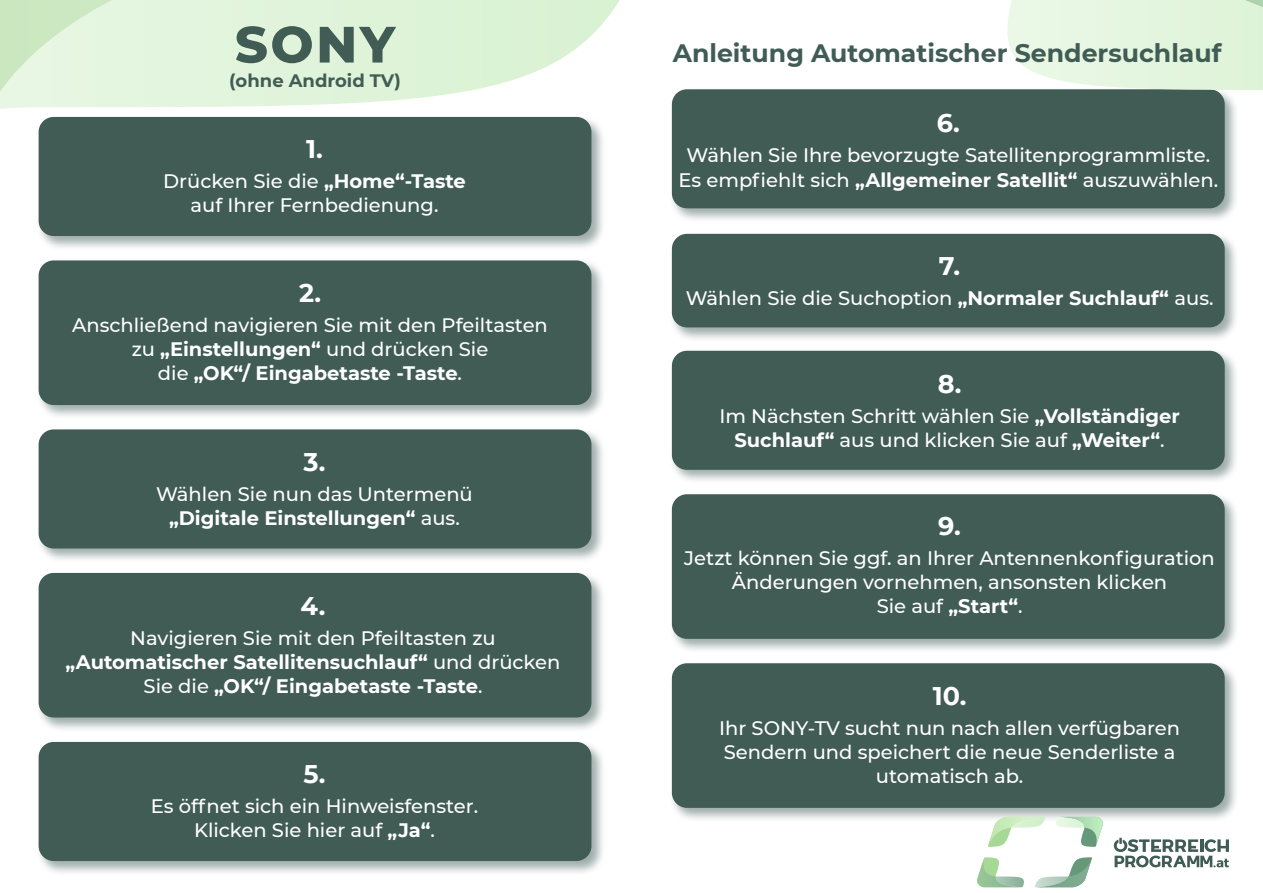
<style>
.page{position:relative;width:1263px;height:893px;background:#fff}
.page>*{position:absolute;margin:0;border:0;box-sizing:border-box;transform-origin:0 0}
.t1{font:800 51px "Montserrat";color:#405c54}
.t2{font:700 25.5px "Montserrat";color:#fff}
.t3{font:700 25.2px "Montserrat";color:#405c54}
.t4{font:500 19.5px/24px "Montserrat";color:#fff;text-align:center}
.t5{font:700 19.5px/24px "Montserrat";color:#fff;text-align:center}
.t6{font:700 18px "Montserrat";color:#405c54}
.s1{font-weight:700}
.s2{font-weight:500}
</style>
<div class="page">
<div style="left:669px;top:231px;width:570px;height:111px;background:#405c57;opacity:.5"></div>
<div style="left:672px;top:234px;width:553px;height:93px;background:#405c54;border-radius:15px"></div>
<div style="left:669px;top:87px;width:570px;height:136px;background:#405c57;opacity:.5"></div>
<div style="left:672px;top:89px;width:553px;height:119px;background:#405c54;border-radius:15px"></div>
<div style="left:669px;top:348px;width:570px;height:136px;background:#405c57;opacity:.5"></div>
<div style="left:672px;top:351px;width:553px;height:119px;background:#405c54;border-radius:15px"></div>
<div style="left:36px;top:427px;width:570px;height:136px;background:#405c57;opacity:.5"></div>
<div style="left:39px;top:429px;width:552px;height:119px;background:#405c54;border-radius:15px"></div>
<div style="left:36px;top:739px;width:570px;height:137px;background:#405c57;opacity:.5"></div>
<div style="left:39px;top:742px;width:552px;height:119px;background:#405c54;border-radius:15px"></div>
<div style="left:669px;top:492px;width:570px;height:161px;background:#405c57;opacity:.5"></div>
<div style="left:672px;top:494px;width:553px;height:145px;background:#405c54;border-radius:15px"></div>
<div style="left:669px;top:661px;width:570px;height:161px;background:#405c57;opacity:.5"></div>
<div style="left:672px;top:663px;width:553px;height:145px;background:#405c54;border-radius:15px"></div>
<div style="left:36px;top:570px;width:570px;height:162px;background:#405c57;opacity:.5"></div>
<div style="left:39px;top:573px;width:552px;height:144px;background:#405c54;border-radius:15px"></div>
<img style="left:1005px;top:0;width:27px;height:90px">
<img style="left:1032px;top:0;width:231px;height:301px">
<svg style="left:36px;top:116px;width:570px;height:371px;fill:#405c54"></svg>
<img style="left:0;top:0;width:130px;height:223px">
<svg style="left:1114px;top:838px;width:115px;height:29px"></svg>
<img style="left:988px;top:817px;width:55px;height:29px">
<img style="left:1054px;top:817px;width:6px;height:10px">
<img style="left:1060px;top:817px;width:44px;height:29px">
<img style="left:1022px;top:878px;width:2px;height:9px">
<img style="left:977px;top:858px;width:45px;height:29px">
<img style="left:1035px;top:858px;width:57px;height:29px">
<h1 class="t1" style="left:235px;top:7px;width:162px">SONY</h1>
<p class="t6" style="left:229px;top:68px;width:173px">(ohne Android TV)</p>
<h2 class="t2" style="left:306px;top:131px;width:18px">1.</h2>
<p class="t4" style="left:163px;top:169px;width:304px">Drücken Sie die <span class="s1">„Home“-Taste </span>auf Ihrer Fernbedienung.</p>
<h2 class="t2" style="left:299px;top:274px;width:23px">2.</h2>
<p class="t4" style="left:72px;top:312px;width:477px">Anschließend navigieren Sie mit den Pfeiltasten zu <span class="s1">„Einstellungen“</span> und drücken Sie<br>die <span class="s1">„OK“/ Eingabetaste -Taste</span>.</p>
<h2 class="t2" style="left:304px;top:443px;width:23px">3.</h2>
<p class="t4" style="left:156px;top:481px;width:318px">Wählen Sie nun das Untermenü <span class="s1">„Digitale Einstellungen“</span> aus.</p>
<h2 class="t2" style="left:301px;top:587px;width:26px">4.</h2>
<p class="t5" style="left:66px;top:625px;width:496px"><span class="s2">Navigieren Sie mit den Pfeiltasten zu </span>„Automatischer Satellitensuchlauf“ <span class="s2">und drücken<br>Sie die</span> „OK“/ Eingabetaste -Taste<span class="s2">.</span></p>
<h2 class="t2" style="left:304px;top:756px;width:23px">5.</h2>
<p class="t4" style="left:151px;top:794px;width:329px">Es öffnet sich ein Hinweisfenster.<br>Klicken Sie hier auf <span class="s1">„Ja“</span>.</p>
<p class="t3" style="left:673px;top:35px;width:550px">Anleitung Automatischer Sendersuchlauf</p>
<h2 class="t2" style="left:937px;top:104px;width:25px">6.</h2>
<p class="t4" style="left:678px;top:141px;width:541px;line-height:25.5px">Wählen Sie Ihre bevorzugte Satellitenprogrammliste.<br>Es empfiehlt sich <span class="s1">„Allgemeiner Satellit“</span> auszuwählen.</p>
<h2 class="t2" style="left:939px;top:248px;width:23px">7.</h2>
<p class="t4" style="left:686px;top:286px;width:529px">Wählen Sie die Suchoption <span class="s1">„Normaler Suchlauf“</span> aus.</p>
<h2 class="t2" style="left:938px;top:366px;width:25px">8.</h2>
<p class="t4" style="left:719px;top:404px;width:462px">Im Nächsten Schritt wählen Sie <span class="s1">„Vollständiger<br>Suchlauf“</span> aus und klicken Sie auf <span class="s1">„Weiter“</span>.</p>
<h2 class="t2" style="left:938px;top:507px;width:24px">9.</h2>
<p class="t4" style="left:684px;top:545px;width:532px">Jetzt können Sie ggf. an Ihrer Antennenkonfiguration<br>Änderungen vornehmen, ansonsten klicken<br>Sie auf <span class="s1">„Start“</span>.</p>
<h2 class="t2" style="left:933px;top:677px;width:35px">10.</h2>
<p class="t4" style="left:719px;top:715px;width:463px">Ihr SONY-TV sucht nun nach allen verfügbaren<br>Sendern und speichert die neue Senderliste a utomatisch ab.</p>
</div>
